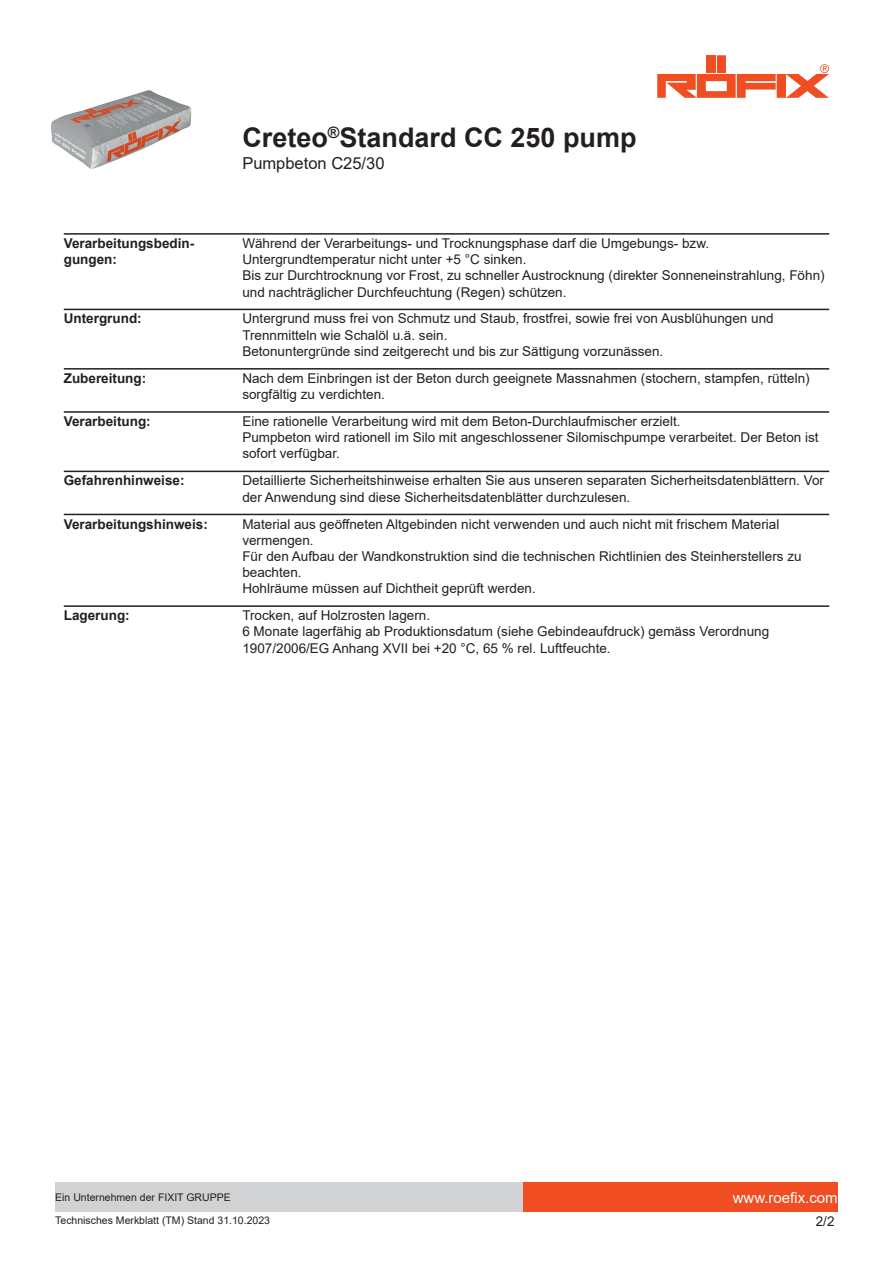
<style>
.page{position:relative;width:893px;height:1263px;background:#fff}
.page>*{position:absolute;margin:0;border:0;box-sizing:border-box;transform-origin:0 0}
.t1{font:700 27px "Arial";color:#231f20}
.t2{font:16.5px "Arial";color:#231f20}
.t3{font:15px "Arial";color:#fff}
.t4{font:13.5px/16.2px "Arial";color:#231f20}
.t5{font:700 13.5px/16.2px "Arial";color:#231f20}
.t6{font:10.5px "Arial";color:#231f20}
</style>
<div class="page">
<img style="left:51px;top:90px;width:140px;height:79px">
<div style="left:717px;top:55px;width:9px;height:18px;background:#f04d22"></div>
<div style="left:707px;top:55px;width:9px;height:18px;background:#f04d22"></div>
<svg style="left:657px;top:64px;width:172px;height:34px"></svg>
<div style="left:523px;top:1182px;width:315px;height:30px;background:#f04d22"></div>
<div style="left:55px;top:1182px;width:468px;height:30px;background:#d1d2d4"></div>
<hr style="left:64px;top:233px;width:765px;height:2px;background:#231f20">
<hr style="left:64px;top:309px;width:765px;height:1px;background:#231f20">
<hr style="left:64px;top:368px;width:765px;height:2px;background:#231f20">
<hr style="left:64px;top:411px;width:765px;height:2px;background:#231f20">
<hr style="left:64px;top:471px;width:765px;height:1px;background:#231f20">
<hr style="left:64px;top:514px;width:765px;height:1px;background:#231f20">
<hr style="left:64px;top:605px;width:765px;height:2px;background:#231f20">
<h1 class="t1" style="left:242px;top:119px;width:396px">Creteo<sup>®</sup>Standard CC 250 pump</h1>
<p class="t2" style="left:242px;top:152px;width:144px">Pumpbeton C25/30</p>
<p class="t5" style="left:64px;top:235px;width:132px">Verarbeitungsbedin&shy;gungen:</p>
<p class="t4" style="left:242px;top:235px;width:584px">Während der Verarbeitungs- und Trocknungsphase darf die Umgebungs- bzw.<br>Untergrundtemperatur nicht unter +5 °C sinken.<br>Bis zur Durchtrocknung vor Frost, zu schneller Austrocknung (direkter Sonneneinstrahlung, Föhn) und nachträglicher Durchfeuchtung (Regen) schützen.</p>
<p class="t5" style="left:64px;top:311px;width:79px">Untergrund:</p>
<p class="t4" style="left:242px;top:311px;width:533px">Untergrund muss frei von Schmutz und Staub, frostfrei, sowie frei von Ausblühungen und<br>Trennmitteln wie Schalöl u.ä. sein.<br>Betonuntergründe sind zeitgerecht und bis zur Sättigung vorzunässen.</p>
<p class="t5" style="left:64px;top:370px;width:84px">Zubereitung:</p>
<p class="t4" style="left:242px;top:370px;width:569px">Nach dem Einbringen ist der Beton durch geeignete Massnahmen (stochern, stampfen, rütteln) sorgfältig zu verdichten.</p>
<p class="t5" style="left:64px;top:413px;width:89px">Verarbeitung:</p>
<p class="t4" style="left:242px;top:413px;width:578px">Eine rationelle Verarbeitung wird mit dem Beton-Durchlaufmischer erzielt.<br>Pumpbeton wird rationell im Silo mit angeschlossener Silomischpumpe verarbeitet. Der Beton ist sofort verfügbar.</p>
<p class="t5" style="left:64px;top:473px;width:122px">Gefahrenhinweise:</p>
<p class="t4" style="left:242px;top:472px;width:583px">Detaillierte Sicherheitshinweise erhalten Sie aus unseren separaten Sicherheitsdatenblättern. Vor der Anwendung sind diese Sicherheitsdatenblätter durchzulesen.</p>
<p class="t5" style="left:64px;top:516px;width:146px">Verarbeitungshinweis:</p>
<p class="t4" style="left:242px;top:516px;width:561px">Material aus geöffneten Altgebinden nicht verwenden und auch nicht mit frischem Material vermengen.<br>Für den Aufbau der Wandkonstruktion sind die technischen Richtlinien des Steinherstellers zu beachten.<br>Hohlräume müssen auf Dichtheit geprüft werden.</p>
<p class="t5" style="left:64px;top:607px;width:68px">Lagerung:</p>
<p class="t4" style="left:242px;top:607px;width:528px">Trocken, auf Holzrosten lagern.<br>6 Monate lagerfähig ab Produktionsdatum (siehe Gebindeaufdruck) gemäss Verordnung<br>1907/2006/EG Anhang XVII bei +20 °C, 65 % rel. Luftfeuchte.</p>
<p class="t6" style="left:55px;top:1190px;width:177px">Ein Unternehmen der FIXIT GRUPPE</p>
<p class="t3" style="left:733px;top:1187px;width:107px">www.roefix.com</p>
<p class="t6" style="left:55px;top:1213px;width:216px">Technisches Merkblatt (TM) Stand 31.10.2023</p>
<p class="t4" style="left:816px;top:1213px;width:20px">2/2</p>
</div>
